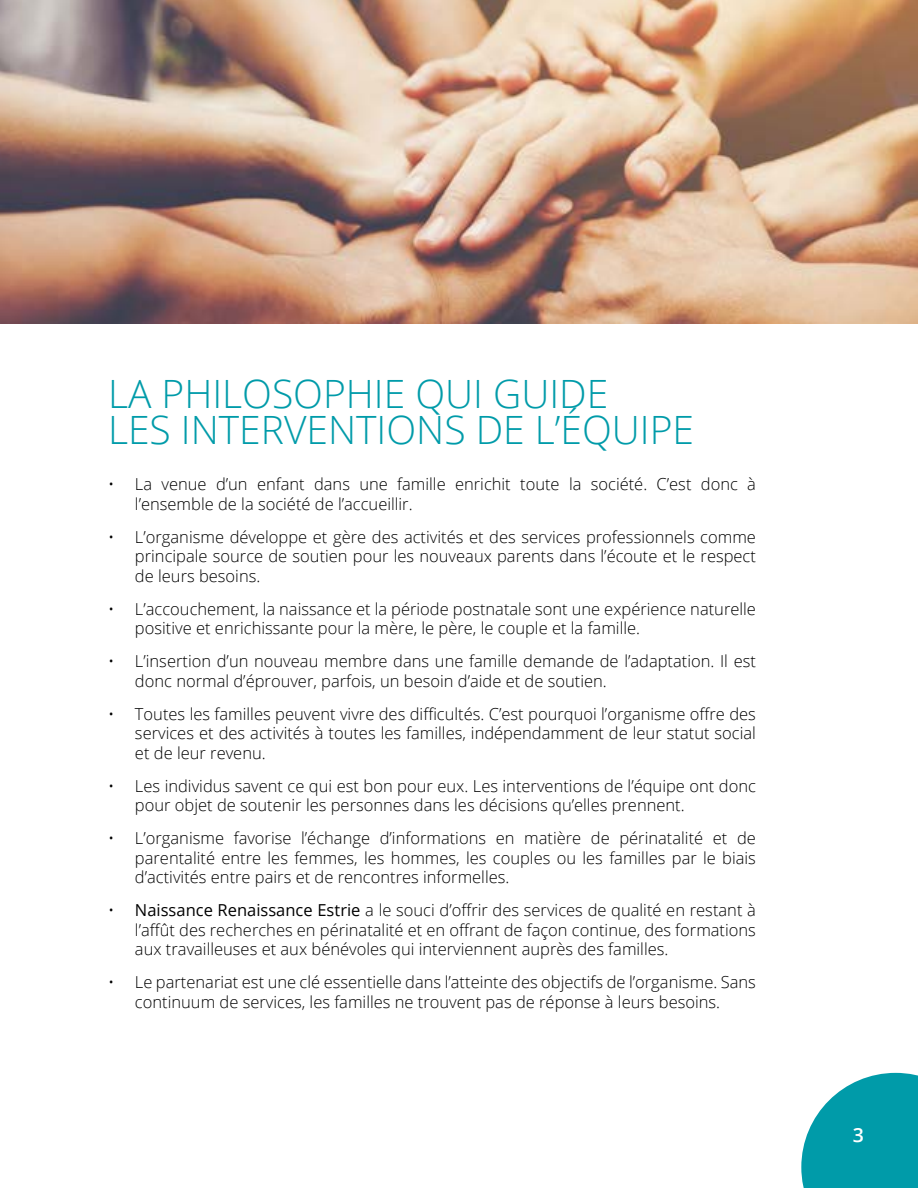
<style>
.page{position:relative;width:918px;height:1188px;background:#fff}
.page>*{position:absolute;margin:0;border:0;box-sizing:border-box;transform-origin:0 0}
.t1{font:300 39px/36px "Open Sans";color:#009ba9}
.t2{font:600 19.5px "Open Sans";color:#fff}
.t3{font:300 16.5px/19.5px "Open Sans";color:#000}
.s1{font-weight:400}
</style>
<div class="page">
<svg style="left:801px;top:1073px;width:117px;height:115px;background:#27aab6"></svg>
<img style="left:0;top:0;width:918px;height:324px">
<h1 class="t1" style="left:108px;top:375px;width:588px">LA PHILOSOPHIE QUI GUIDE<br>LES INTERVENTIONS DE L’ÉQUIPE</h1>
<p class="t3" style="left:135px;top:474px;width:623px;text-indent:-27px">• La venue d’un enfant dans une famille enrichit toute la société. C’est donc à l’ensemble de la société de l’accueillir.</p>
<p class="t3" style="left:135px;top:527px;width:623px;text-align:justify;text-indent:-27px">• L’organisme développe et gère des activités et des services professionnels comme principale source de soutien pour les nouveaux parents dans l’écoute et le respect de leurs besoins.</p>
<p class="t3" style="left:135px;top:599px;width:623px;text-indent:-27px">• L’accouchement, la naissance et la période postnatale sont une expérience naturelle positive et enrichissante pour la mère, le père, le couple et la famille.</p>
<p class="t3" style="left:135px;top:651px;width:623px;text-indent:-27px">• L’insertion d’un nouveau membre dans une famille demande de l’adaptation. Il est donc normal d’éprouver, parfois, un besoin d’aide et de soutien.</p>
<p class="t3" style="left:135px;top:704px;width:623px;text-align:justify;text-indent:-27px">• Toutes les familles peuvent vivre des difficultés. C’est pourquoi l’organisme offre des services et des activités à toutes les familles, indépendamment de leur statut social et de leur revenu.</p>
<p class="t3" style="left:135px;top:776px;width:622px;text-indent:-27px">• Les individus savent ce qui est bon pour eux. Les interventions de l’équipe ont donc pour objet de soutenir les personnes dans les décisions qu’elles prennent.</p>
<p class="t3" style="left:135px;top:828px;width:623px;text-align:justify;text-indent:-27px">• L’organisme favorise l’échange d’informations en matière de périnatalité et de parentalité entre les femmes, les hommes, les couples ou les familles par le biais d’activités entre pairs et de rencontres informelles.</p>
<p class="t3" style="left:135px;top:900px;width:623px;text-align:justify;text-indent:-27px">• <span class="s1">Naissance Renaissance Estrie</span> a le souci d’offrir des services de qualité en restant à l’affût des recherches en périnatalité et en offrant de façon continue, des formations aux travailleuses et aux bénévoles qui interviennent auprès des familles.</p>
<p class="t3" style="left:108px;top:972px;width:650px;text-align:center">• Le partenariat est une clé essentielle dans l’atteinte des objectifs de l’organisme. Sans continuum de services, les familles ne trouvent pas de réponse à leurs besoins.</p>
<p class="t2" style="left:853px;top:1122px;width:13px">3</p>
</div>
